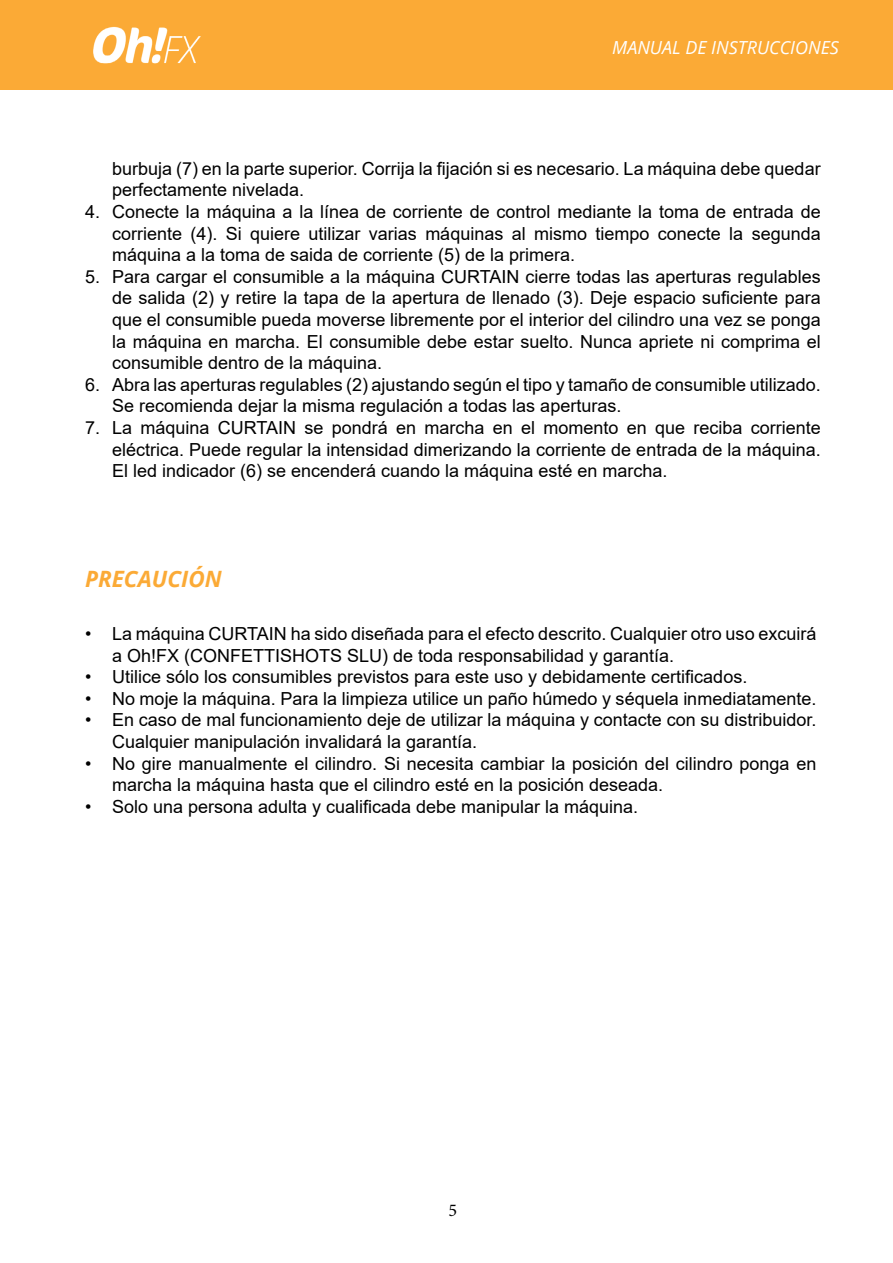
<style>
.page{position:relative;width:893px;height:1263px;background:#fff}
.page>*{position:absolute;margin:0;border:0;box-sizing:border-box;transform-origin:0 0}
.t1{font:italic 700 22.5px "Open Sans";color:#fbaa36}
.t2{font:18px/21.6px "Arial";color:#000}
.t3{font:italic 18px "Open Sans";color:#fff}
.t4{font:18px "Minion Pro";color:#000}
</style>
<div class="page">
<div style="left:0;top:0;width:893px;height:89px;background:#fbaa36"></div>
<img style="left:93px;top:26px;width:108px;height:38px">
<p class="t3" style="left:612px;top:35px;width:228px">MANUAL DE INSTRUCCIONES</p>
<p class="t2" style="left:112px;top:157px;width:710px">burbuja (7) en la parte superior. Corrija la fijación si es necesario. La máquina debe quedar perfectamente nivelada.</p>
<p class="t2" style="left:112px;top:201px;width:710px;text-align:justify;text-indent:-27px">4. Conecte la máquina a la línea de corriente de control mediante la toma de entrada de corriente (4). Si quiere utilizar varias máquinas al mismo tiempo conecte la segunda máquina a la toma de saida de corriente (5) de la primera.</p>
<p class="t2" style="left:112px;top:265px;width:710px;text-align:justify;text-indent:-27px">5. Para cargar el consumible a la máquina CURTAIN cierre todas las aperturas regulables de salida (2) y retire la tapa de la apertura de llenado (3). Deje espacio suficiente para que el consumible pueda moverse libremente por el interior del cilindro una vez se ponga la máquina en marcha. El consumible debe estar suelto. Nunca apriete ni comprima el consumible dentro de la máquina.</p>
<p class="t2" style="left:112px;top:373px;width:710px;text-indent:-27px">6. Abra las aperturas regulables (2) ajustando según el tipo y tamaño de consumible utilizado.<br>Se recomienda dejar la misma regulación a todas las aperturas.</p>
<p class="t2" style="left:112px;top:417px;width:710px;text-align:justify;text-indent:-27px">7. La máquina CURTAIN se pondrá en marcha en el momento en que reciba corriente eléctrica. Puede regular la intensidad dimerizando la corriente de entrada de la máquina.<br>El led indicador (6) se encenderá cuando la máquina esté en marcha.</p>
<p class="t1" style="left:85px;top:563px;width:138px">PRECAUCIÓN</p>
<p class="t2" style="left:112px;top:623px;width:706px;text-indent:-27px">• La máquina CURTAIN ha sido diseñada para el efecto descrito. Cualquier otro uso excuirá a Oh!FX (CONFETTISHOTS SLU) de toda responsabilidad y garantía.</p>
<p class="t2" style="left:85px;top:666px;width:664px">• Utilice sólo los consumibles previstos para este uso y debidamente certificados.</p>
<p class="t2" style="left:85px;top:687px;width:733px">• No moje la máquina. Para la limpieza utilice un paño húmedo y séquela inmediatamente.</p>
<p class="t2" style="left:112px;top:709px;width:706px;text-indent:-27px">• En caso de mal funcionamiento deje de utilizar la máquina y contacte con su distribuidor.<br>Cualquier manipulación invalidará la garantía.</p>
<p class="t2" style="left:112px;top:752px;width:706px;text-indent:-27px">• No gire manualmente el cilindro. Si necesita cambiar la posición del cilindro ponga en marcha la máquina hasta que el cilindro esté en la posición deseada.</p>
<p class="t2" style="left:85px;top:795px;width:555px">• Solo una persona adulta y cualificada debe manipular la máquina.</p>
<p class="t4" style="left:449px;top:1198px;width:10px">5</p>
</div>
